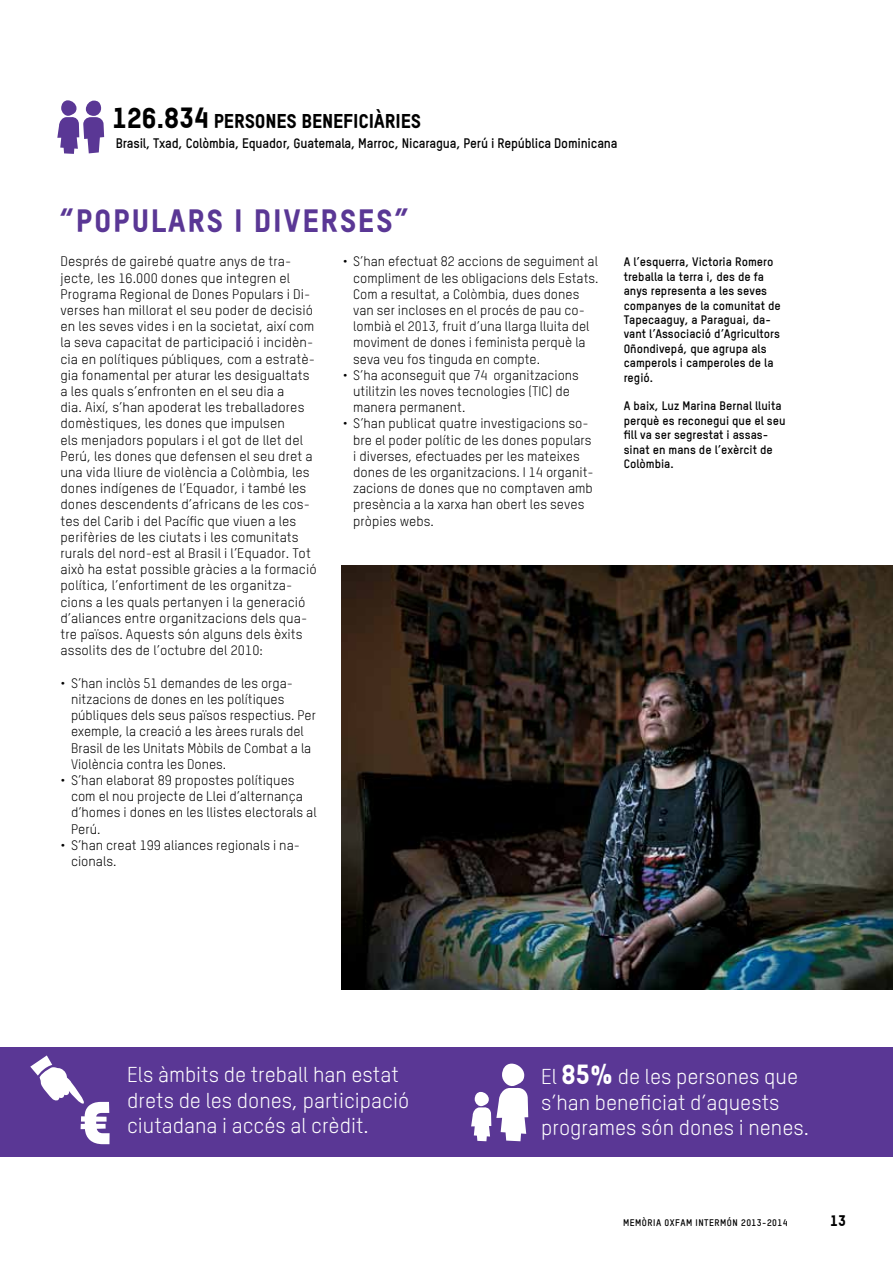
<style>
.page{position:relative;width:893px;height:1263px;background:#fff}
.page>*{position:absolute;margin:0;border:0;box-sizing:border-box;transform-origin:0 0}
.t1{font:31.5px "Oxfam TSTARPRO Headline";letter-spacing:.05em;color:#5a3795}
.t2{font:21px/25.5px "Oxfam TSTARPRO";color:#fff}
.t3{font:19.5px "Oxfam TSTARPRO Headline";letter-spacing:-.01em;color:#000}
.t4{font:15px "Oxfam TSTARPRO Headline";color:#000}
.t5{font:13.5px/16.2px "Oxfam TSTARPRO";color:#000}
.t6{font:700 13.5px "Oxfam TSTARPRO";letter-spacing:-.015em;color:#000}
.t7{font:700 12px/14.4px "Oxfam TSTARPRO";color:#000}
.t8{font:700 9.3px "Oxfam TSTARPRO";letter-spacing:.05em;color:#000}
.s1{font-size:28.5px}
.s2{font-family:"Oxfam TSTARPRO Headline";font-size:27px}
</style>
<div class="page">
<div style="left:0;top:1048px;width:893px;height:109px;background:#5a3795"></div>
<svg style="left:57px;top:100px;width:47px;height:54px"></svg>
<img style="left:342px;top:566px;width:551px;height:423px">
<svg style="left:471px;top:1063px;width:57px;height:78px"></svg>
<svg style="left:30px;top:1055px;width:80px;height:89px"></svg>
<h3 class="t3" style="left:112px;top:109px;width:311px"><span class="s1">126.834</span> PERSONES BENEFICIÀRIES</h3>
<p class="t6" style="left:116px;top:135px;width:503px">Brasil, Txad, Colòmbia, Equador, Guatemala, Marroc, Nicaragua, Perú i República Dominicana</p>
<h1 class="t1" style="left:59px;top:201px;width:351px">“POPULARS I DIVERSES”</h1>
<p class="t5" style="left:61px;top:253px;width:258px">Després de gairebé quatre anys de tra&shy;jecte, les 16.000 dones que integren el Programa Regional de Dones Populars i Di&shy;verses han millorat el seu poder de decisió en les seves vides i en la societat, així com la seva capacitat de participació i incidèn&shy;cia en polítiques públiques, com a estratè&shy;gia fonamental per aturar les desigualtats a les quals s’enfronten en el seu dia a<br>dia. Així, s’han apoderat les treballadores domèstiques, les dones que impulsen<br>els menjadors populars i el got de llet del Perú, les dones que defensen el seu dret a una vida lliure de violència a Colòmbia, les dones indígenes de l’Equador, i també les dones descendents d’africans de les cos&shy;tes del Carib i del Pacífic que viuen a les perifèries de les ciutats i les comunitats rurals del nord-est al Brasil i l’Equador. Tot això ha estat possible gràcies a la formació política, l’enfortiment de les organitza&shy;cions a les quals pertanyen i la generació d’aliances entre organitzacions dels qua&shy;tre països. Aquests són alguns dels èxits assolits des de l’octubre del 2010:</p>
<p class="t5" style="left:71px;top:675px;width:246px;text-indent:-11px">• S’han inclòs 51 demandes de les orga&shy;nitzacions de dones en les polítiques públiques dels seus països respectius. Per exemple, la creació a les àrees rurals del Brasil de les Unitats Mòbils de Combat a la Violència contra les Dones.</p>
<p class="t5" style="left:71px;top:772px;width:247px;text-indent:-10px">• S’han elaborat 89 propostes polítiques com el nou projecte de Llei d’alternança d’homes i dones en les llistes electorals al<br>Perú.</p>
<p class="t5" style="left:71px;top:837px;width:231px;text-indent:-10px">• S’han creat 199 aliances regionals i na&shy;cionals.</p>
<p class="t5" style="left:353px;top:253px;width:247px;text-indent:-11px">• S’han efectuat 82 accions de seguiment al compliment de les obligacions dels Estats.<br>Com a resultat, a Colòmbia, dues dones van ser incloses en el procés de pau co&shy;lombià el 2013, fruit d’una llarga lluita del moviment de dones i feminista perquè la seva veu fos tinguda en compte.</p>
<p class="t5" style="left:353px;top:367px;width:227px;text-indent:-11px">• S’ha aconseguit que 74 organitzacions utilitzin les noves tecnologies (TIC) de manera permanent.</p>
<p class="t5" style="left:353px;top:415px;width:242px;text-indent:-10px">• S’han publicat quatre investigacions so&shy;bre el poder polític de les dones populars i diverses, efectuades per les mateixes dones de les organitzacions. I 14 organit&shy;zacions de dones que no comptaven amb presència a la xarxa han obert les seves pròpies webs.</p>
<p class="t7" style="left:624px;top:255px;width:159px">A l’esquerra, Victoria Romero treballa la terra i, des de fa anys representa a les seves companyes de la comunitat de<br>Tapecaaguy, a Paraguai, da&shy;vant l’Associació d’Agricultors<br>Oñondivepá, que agrupa als camperols i camperoles de la regió.</p>
<p class="t7" style="left:624px;top:399px;width:163px">A baix, Luz Marina Bernal lluita perquè es reconegui que el seu fill va ser segrestat i assas&shy;sinat en mans de l’exèrcit de<br>Colòmbia.</p>
<h2 class="t2" style="left:127px;top:1062px;width:283px">Els àmbits de treball han estat drets de les dones, participació ciutadana i accés al crèdit.</h2>
<h2 class="t2" style="left:541px;top:1064px;width:270px">El <span class="s2">85%</span> de les persones que s’han beneficiat d’aquests programes són dones i nenes.</h2>
<p class="t8" style="left:623px;top:1217px;width:166px">MEMÒRIA 0XFAM INTERMÓN 2013-2014</p>
<p class="t4" style="left:830px;top:1211px;width:17px">13</p>
</div>
